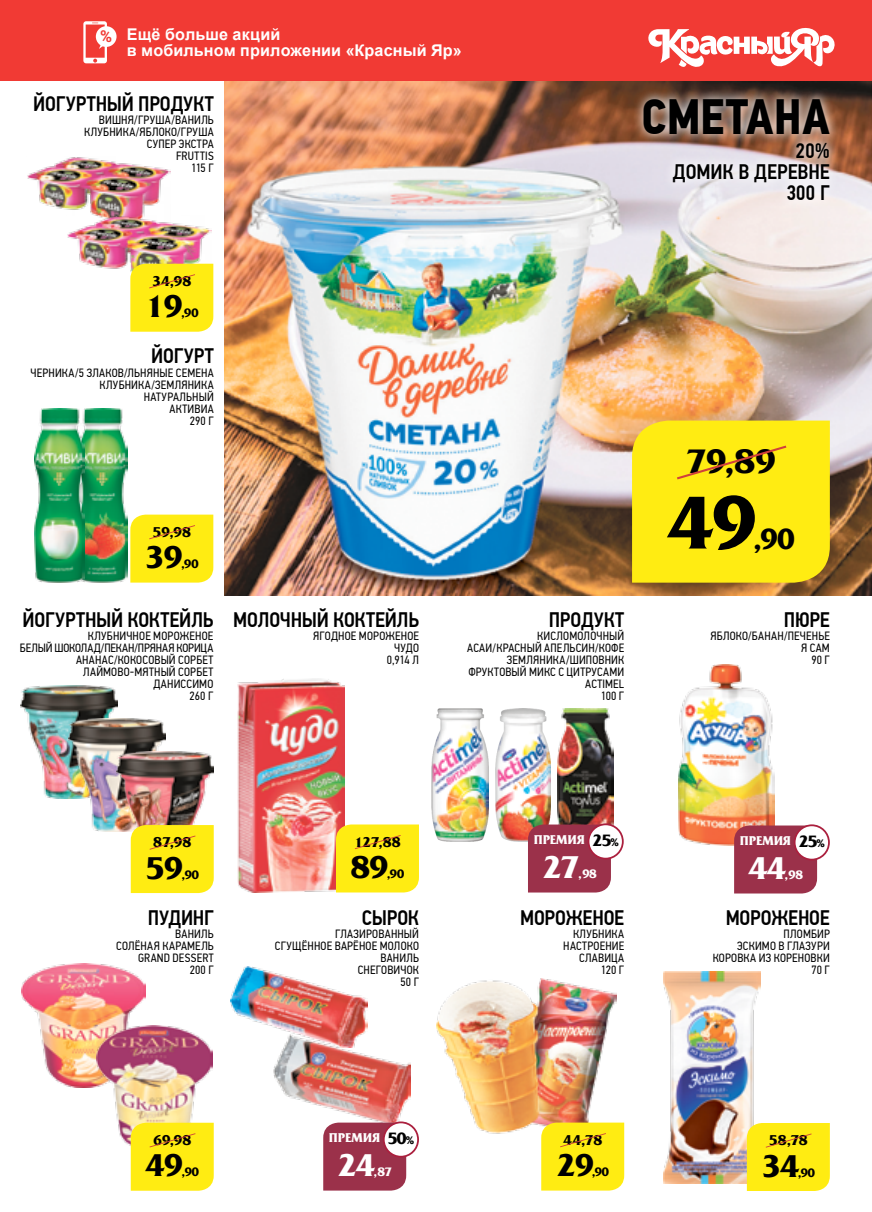
<style>
.page{position:relative;width:872px;height:1212px;background:#fff}
.page>*{position:absolute;margin:0;border:0;box-sizing:border-box;transform-origin:0 0}
.t1{font:700 73.95px "Friz Quadrata C";color:#000}
.t2{font:700 49.5px "PF Din Text Cond Pro";color:#000}
.t3{font:700 33.45px "Friz Quadrata C";color:#000}
.t4{font:700 31.05px "Friz Quadrata C";letter-spacing:-.05em;color:#000}
.t5{font:700 31.05px "Friz Quadrata C";color:#fff}
.t6{font:700 28.8px "Friz Quadrata C";color:#000}
.t7{font:500 21px "PF Din Text Cond Pro";letter-spacing:-.01em;color:#000}
.t8{font:700 16.2px/16.2px "Arial";letter-spacing:.005em;color:#fff}
.t9{font:700 16.2px "Friz Quadrata C";color:#000}
.t10{font:700 16.2px "Roboto";color:#f13a34}
.t11{font:700 13.95px "Friz Quadrata C";color:#000}
.t12{font:700 12.45px "Friz Quadrata C";color:#fff}
.t13{font:12px/12px "PF Din Text Cond Pro";letter-spacing:.015em;color:#000;text-align:right}
.t14{font:700 12px "Friz Quadrata C";letter-spacing:-.05em;color:#000}
.t15{font:700 12px "Friz Quadrata C";color:#fff}
.s1{font-size:10.8px}
</style>
<div class="page">
<div style="left:0;top:0;width:872px;height:81px;background:#f13a34"></div>
<svg style="left:648px;top:27px;width:187px;height:40px"></svg>
<svg style="left:83px;top:21px;width:24px;height:42px"></svg>
<div style="left:86px;top:25px;width:19px;height:33px;background:#f13a34"></div>
<svg style="left:93px;top:59px;width:4px;height:4px"></svg>
<div style="left:96px;top:26px;width:21px;height:21px;background:#fff;border-radius:50%"></div>
<img style="left:663px;top:971px;width:97px;height:212px">
<img style="left:436px;top:979px;width:181px;height:155px">
<img style="left:224px;top:81px;width:648px;height:515px">
<img style="left:21px;top:963px;width:124px;height:124px">
<img style="left:96px;top:1025px;width:116px;height:125px">
<div style="left:418px;top:698px;width:84px;height:146px;background:#000;opacity:.35"></div>
<div style="left:482px;top:698px;width:82px;height:145px;background:#000;opacity:.35"></div>
<img style="left:557px;top:708px;width:56px;height:117px">
<img style="left:230px;top:966px;width:137px;height:68px">
<img style="left:273px;top:1034px;width:138px;height:88px">
<img style="left:21px;top:685px;width:97px;height:114px">
<img style="left:69px;top:718px;width:97px;height:114px">
<img style="left:117px;top:751px;width:97px;height:114px">
<img style="left:27px;top:157px;width:144px;height:58px">
<img style="left:67px;top:215px;width:144px;height:54px">
<div style="left:130px;top:264px;width:83px;height:68px;background:#ffec12"></div>
<div style="left:130px;top:515px;width:83px;height:68px;background:#ffec12"></div>
<div style="left:632px;top:421px;width:198px;height:162px;background:#ffec12"></div>
<div style="left:633px;top:89px;width:207px;height:122px;background:#fff;opacity:.75"></div>
<div style="left:747px;top:1123px;width:83px;height:68px;background:#ffec12"></div>
<div style="left:131px;top:1123px;width:83px;height:68px;background:#ffec12"></div>
<div style="left:131px;top:825px;width:83px;height:68px;background:#ffec12"></div>
<div style="left:541px;top:1122px;width:83px;height:68px;background:#ffec12"></div>
<div style="left:323px;top:1122px;width:83px;height:68px;background:#9b314a"></div>
<div style="left:384px;top:1122px;width:34px;height:35px;background:#fff;border-radius:50%"></div>
<div style="left:383px;top:1121px;width:36px;height:36px;border:2px solid #ab203e;border-radius:50%"></div>
<div style="left:528px;top:824px;width:83px;height:68px;background:#9b314a"></div>
<div style="left:588px;top:824px;width:35px;height:35px;background:#fff;border-radius:50%"></div>
<div style="left:587px;top:823px;width:36px;height:36px;border:2px solid #ab203e;border-radius:50%"></div>
<img style="left:84px;top:408px;width:43px;height:175px">
<img style="left:34px;top:408px;width:50px;height:175px">
<img style="left:237px;top:678px;width:107px;height:214px">
<img style="left:678px;top:665px;width:96px;height:180px">
<div style="left:734px;top:825px;width:83px;height:68px;background:#9b314a"></div>
<div style="left:794px;top:825px;width:35px;height:34px;background:#fff;border-radius:50%"></div>
<div style="left:793px;top:824px;width:37px;height:36px;border:2px solid #ab203e;border-radius:50%"></div>
<div style="left:336px;top:824px;width:83px;height:68px;background:#ffec12"></div>
<h3 class="t10" style="left:100px;top:25px;width:13px">%</h3>
<h3 class="t8" style="left:127px;top:26px;width:336px">Ещё больше акций<br>в мобильном приложении «Красный Яр»</h3>
<p class="t7" style="left:33px;top:91px;width:182px">ЙОГУРТНЫЙ ПРОДУКТ</p>
<p class="t13" style="left:99px;top:114px;width:116px">ВИШНЯ/ГРУША/ВАНИЛЬ</p>
<p class="t13" style="left:84px;top:126px;width:131px">КЛУБНИКА/ЯБЛОКО/ГРУША</p>
<p class="t13" style="left:147px;top:138px;width:68px">СУПЕР ЭКСТРА</p>
<p class="t13" style="left:176px;top:150px;width:39px">FRUTTIS</p>
<p class="t13" style="left:191px;top:162px;width:24px">115 Г</p>
<p class="t2" style="left:641px;top:87px;width:190px">СМЕТАНА</p>
<p class="t7" style="left:795px;top:138px;width:36px">20%</p>
<p class="t7" style="left:673px;top:159px;width:158px">ДОМИК В ДЕРЕВНЕ</p>
<p class="t7" style="left:786px;top:180px;width:45px">300 Г</p>
<p class="t11" style="left:152px;top:273px;width:41px">34,98</p>
<p class="t4" style="left:145px;top:288px;width:40px">19</p>
<p class="t14" style="left:181px;top:306px;width:19px">,90</p>
<p class="t7" style="left:151px;top:343px;width:64px">ЙОГУРТ</p>
<p class="t13" style="left:31px;top:367px;width:185px">ЧЕРНИКА/5 ЗЛАКОВ/ЛЬНЯНЫЕ СЕМЕНА<br>КЛУБНИКА/ЗЕМЛЯНИКА</p>
<p class="t13" style="left:144px;top:391px;width:71px">НАТУРАЛЬНЫЙ</p>
<p class="t13" style="left:170px;top:403px;width:46px">АКТИВИА</p>
<p class="t13" style="left:190px;top:415px;width:25px">290 Г</p>
<p class="t11" style="left:153px;top:524px;width:40px">59,98</p>
<p class="t4" style="left:145px;top:539px;width:40px">39</p>
<p class="t14" style="left:181px;top:557px;width:19px">,90</p>
<h3 class="t7" style="left:23px;top:607px;width:192px">ЙОГУРТНЫЙ КОКТЕЙЛЬ</h3>
<p class="t13" style="left:20px;top:630px;width:195px">КЛУБНИЧНОЕ МОРОЖЕНОЕ<br>БЕЛЫЙ ШОКОЛАД/ПЕКАН/ПРЯНАЯ КОРИЦА<br>АНАНАС/КОКОСОВЫЙ СОРБЕТ<br>ЛАЙМОВО-МЯТНЫЙ СОРБЕТ<br>ДАНИССИМО<br>260 Г</p>
<p class="t7" style="left:233px;top:607px;width:187px">МОЛОЧНЫЙ КОКТЕЙЛЬ</p>
<p class="t13" style="left:313px;top:630px;width:107px">ЯГОДНОЕ МОРОЖЕНОЕ</p>
<p class="t13" style="left:394px;top:642px;width:26px">ЧУДО</p>
<p class="t13" style="left:387px;top:654px;width:34px">0,914 Л</p>
<p class="t7" style="left:549px;top:607px;width:77px">ПРОДУКТ</p>
<p class="t13" style="left:537px;top:630px;width:88px">КИСЛОМОЛОЧНЫЙ</p>
<p class="t13" style="left:467px;top:642px;width:158px">АСАИ/КРАСНЫЙ АПЕЛЬСИН/КОФЕ</p>
<p class="t13" style="left:507px;top:654px;width:119px">ЗЕМЛЯНИКА/ШИПОВНИК</p>
<p class="t13" style="left:468px;top:666px;width:157px">ФРУКТОВЫЙ МИКС С ЦИТРУСАМИ</p>
<p class="t13" style="left:585px;top:678px;width:40px">ACTIMEL</p>
<p class="t13" style="left:601px;top:690px;width:25px">100 Г</p>
<p class="t3" style="left:685px;top:442px;width:92px">79,89</p>
<p class="t1" style="left:666px;top:480px;width:92px">49</p>
<p class="t6" style="left:754px;top:522px;width:43px">,90</p>
<p class="t7" style="left:784px;top:607px;width:47px">ПЮРЕ</p>
<p class="t13" style="left:710px;top:630px;width:121px">ЯБЛОКО/БАНАН/ПЕЧЕНЬЕ</p>
<p class="t13" style="left:801px;top:642px;width:30px">Я САМ</p>
<p class="t13" style="left:811px;top:654px;width:20px">90 Г</p>
<p class="t11" style="left:153px;top:834px;width:40px">87,98</p>
<p class="t11" style="left:354px;top:834px;width:48px">127,88</p>
<p class="t12" style="left:533px;top:832px;width:53px">ПРЕМИЯ</p>
<p class="t9" style="left:592px;top:831px;width:28px">25<span class="s1">%</span></p>
<p class="t12" style="left:740px;top:833px;width:53px">ПРЕМИЯ</p>
<p class="t9" style="left:798px;top:832px;width:28px">25<span class="s1">%</span></p>
<p class="t4" style="left:145px;top:850px;width:40px">59</p>
<p class="t14" style="left:182px;top:867px;width:19px">,90</p>
<p class="t4" style="left:350px;top:849px;width:40px">89</p>
<p class="t14" style="left:387px;top:867px;width:19px">,90</p>
<p class="t5" style="left:542px;top:849px;width:40px">27</p>
<p class="t15" style="left:578px;top:867px;width:20px">,98</p>
<p class="t5" style="left:748px;top:850px;width:40px">44</p>
<p class="t15" style="left:784px;top:868px;width:20px">,98</p>
<p class="t7" style="left:148px;top:905px;width:67px">ПУДИНГ</p>
<p class="t13" style="left:175px;top:928px;width:40px">ВАНИЛЬ</p>
<p class="t13" style="left:116px;top:940px;width:99px">СОЛЁНАЯ КАРАМЕЛЬ</p>
<p class="t13" style="left:138px;top:952px;width:77px">GRAND DESSERT</p>
<p class="t13" style="left:190px;top:964px;width:25px">200 Г</p>
<p class="t7" style="left:362px;top:905px;width:59px">СЫРОК</p>
<p class="t13" style="left:335px;top:928px;width:85px">ГЛАЗИРОВАННЫЙ</p>
<p class="t13" style="left:275px;top:940px;width:146px">СГУЩЁННОЕ ВАРЁНОЕ МОЛОКО</p>
<p class="t13" style="left:380px;top:952px;width:40px">ВАНИЛЬ</p>
<p class="t13" style="left:358px;top:964px;width:63px">СНЕГОВИЧОК</p>
<p class="t13" style="left:400px;top:976px;width:20px">50 Г</p>
<p class="t7" style="left:520px;top:905px;width:106px">МОРОЖЕНОЕ</p>
<p class="t13" style="left:573px;top:928px;width:53px">КЛУБНИКА</p>
<p class="t13" style="left:563px;top:940px;width:62px">НАСТРОЕНИЕ</p>
<p class="t13" style="left:579px;top:952px;width:47px">СЛАВИЦА</p>
<p class="t13" style="left:601px;top:964px;width:25px">120 Г</p>
<p class="t7" style="left:725px;top:905px;width:106px">МОРОЖЕНОЕ</p>
<p class="t13" style="left:783px;top:928px;width:48px">ПЛОМБИР</p>
<p class="t13" style="left:737px;top:940px;width:94px">ЭСКИМО В ГЛАЗУРИ</p>
<p class="t13" style="left:712px;top:952px;width:119px">КОРОВКА ИЗ КОРЕНОВКИ</p>
<p class="t13" style="left:811px;top:964px;width:20px">70 Г</p>
<p class="t11" style="left:153px;top:1132px;width:40px">69,98</p>
<p class="t12" style="left:329px;top:1130px;width:53px">ПРЕМИЯ</p>
<p class="t9" style="left:387px;top:1129px;width:28px">50<span class="s1">%</span></p>
<p class="t11" style="left:563px;top:1132px;width:41px">44,78</p>
<p class="t11" style="left:768px;top:1132px;width:41px">58,78</p>
<p class="t4" style="left:145px;top:1147px;width:40px">49</p>
<p class="t14" style="left:182px;top:1165px;width:19px">,90</p>
<p class="t5" style="left:337px;top:1147px;width:40px">24</p>
<p class="t15" style="left:374px;top:1165px;width:20px">,87</p>
<p class="t4" style="left:556px;top:1147px;width:40px">29</p>
<p class="t14" style="left:592px;top:1165px;width:19px">,90</p>
<p class="t4" style="left:761px;top:1148px;width:40px">34</p>
<p class="t14" style="left:798px;top:1165px;width:19px">,90</p>
</div>
